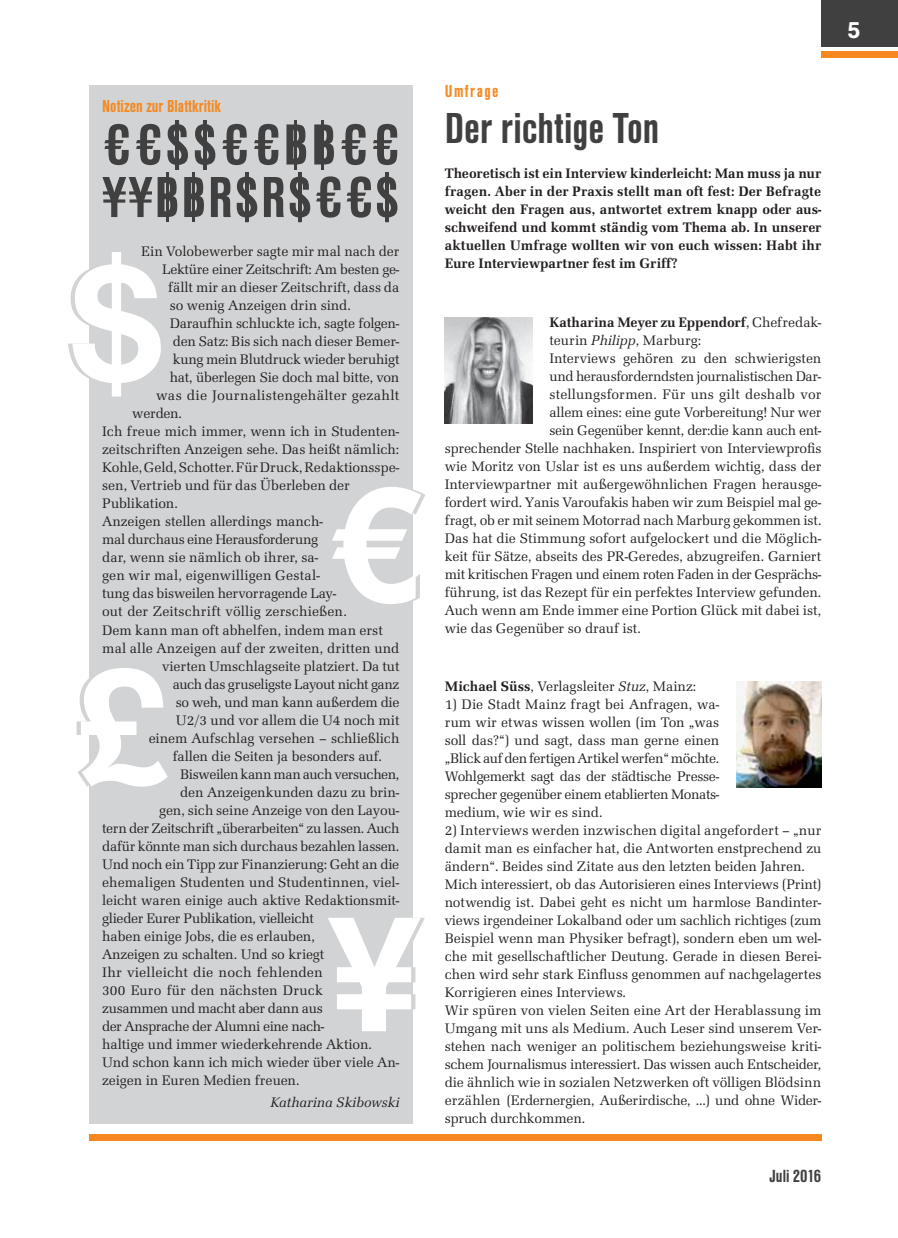
<style>
.page{position:relative;width:898px;height:1238px;background:#fff}
.page>*{position:absolute;margin:0;border:0;box-sizing:border-box;transform-origin:0 0}
.t1{font:700 condensed 60px/52.5px "Sans";color:#404041}
.t2{font:700 condensed 45px "Sans";color:#404041}
.t3{font:700 24px "Sans";color:#fff}
.t4{font:700 condensed 18.15px "Sans";color:#404041}
.t5{font:700 condensed 18px "Sans";color:#f6881f}
.t6{font:700 condensed 18px "Sans";letter-spacing:.08em;color:#f6881f}
.t7{font:14.25px/18px "Marseille";letter-spacing:-.01em;color:#231f20;text-align:justify}
.t8{font:700 14.25px/18px "Marseille";color:#231f20;text-align:justify}
.t9{font:14.25px "Marseille";letter-spacing:.015em;color:#231f20}
.t10{font:14.25px "Marseille";letter-spacing:.01em;color:#231f20}
.t11{font:14.25px "Marseille";letter-spacing:-.03em;color:#231f20}
.t12{font:14.25px "Marseille";letter-spacing:.02em;color:#231f20}
.t13{font:italic 14.25px "Marseille";color:#231f20}
.s1{font-weight:400}
.s2{font-style:italic}
.s3{font-weight:700}
</style>
<div class="page">
<div style="left:821px;top:0;width:76px;height:47px;background:#404041"></div>
<div style="left:821px;top:51px;width:76px;height:6px;background:#f6881f"></div>
<div style="left:89px;top:1134px;width:732px;height:6px;background:#f6881f"></div>
<div style="left:89px;top:85px;width:323px;height:1038px;background:#d1d3d4"></div>
<img style="left:444px;top:317px;width:88px;height:106px">
<img style="left:736px;top:681px;width:85px;height:106px">
<svg style="left:68px;top:252px;width:93px;height:144px"></svg>
<svg style="left:77px;top:668px;width:91px;height:118px"></svg>
<svg style="left:332px;top:487px;width:93px;height:117px"></svg>
<hr style="left:176px;top:120px;width:3px;height:50px;background:#404041">
<hr style="left:203px;top:120px;width:3px;height:50px;background:#404041">
<hr style="left:295px;top:120px;width:2px;height:50px;background:#404041">
<hr style="left:166px;top:173px;width:2px;height:49px;background:#404041">
<hr style="left:192px;top:173px;width:3px;height:49px;background:#404041">
<hr style="left:322px;top:120px;width:2px;height:50px;background:#404041">
<hr style="left:245px;top:173px;width:3px;height:49px;background:#404041">
<hr style="left:298px;top:173px;width:3px;height:49px;background:#404041">
<svg style="left:328px;top:917px;width:97px;height:114px"></svg>
<hr style="left:385px;top:173px;width:3px;height:49px;background:#404041">
<p class="t5" style="left:102px;top:99px;width:120px">Notizen zur Blattkritik</p>
<h1 class="t1" style="left:102px;top:124px;width:299px">€€$$€€BB€€ ¥¥BBR$R$€€$</h1>
<p class="t7" style="left:141px;top:244px;width:259px">Ein Volobewerber sagte mir mal nach der</p>
<p class="t7" style="left:162px;top:262px;width:239px">Lektüre einer Zeitschrift: Am besten ge-</p>
<p class="t7" style="left:168px;top:280px;width:232px">fällt mir an dieser Zeitschrift, dass da</p>
<p class="t7" style="left:170px;top:298px;width:182px">so wenig Anzeigen drin sind.</p>
<p class="t7" style="left:170px;top:316px;width:231px">Daraufhin schluckte ich, sagte folgen-</p>
<p class="t7" style="left:173px;top:334px;width:228px">den Satz: Bis sich nach dieser Bemer-</p>
<p class="t7" style="left:173px;top:352px;width:228px">kung mein Blutdruck wieder beruhigt</p>
<p class="t7" style="left:170px;top:370px;width:231px">hat, überlegen Sie doch mal bitte, von</p>
<p class="t12" style="left:156px;top:390px;width:244px">was die Journalistengehälter gezahlt</p>
<p class="t7" style="left:132px;top:406px;width:51px">werden.</p>
<p class="t7" style="left:102px;top:424px;width:298px">Ich freue mich immer, wenn ich in Studenten-</p>
<p class="t7" style="left:102px;top:442px;width:299px">zeitschriften Anzeigen sehe. Das heißt nämlich:</p>
<p class="t7" style="left:102px;top:460px;width:298px">Kohle, Geld, Schotter. Für Druck, Redaktionsspe-</p>
<p class="t7" style="left:102px;top:478px;width:249px">sen, Vertrieb und für das Überleben der</p>
<p class="t7" style="left:102px;top:496px;width:77px">Publikation.</p>
<p class="t7" style="left:102px;top:514px;width:222px">Anzeigen stellen allerdings manch-</p>
<p class="t7" style="left:102px;top:532px;width:218px">mal durchaus eine Herausforderung</p>
<p class="t7" style="left:102px;top:550px;width:217px">dar, wenn sie näm lich ob ihrer, sa-</p>
<p class="t9" style="left:102px;top:570px;width:219px">gen wir mal, eigenwil ligen Gestal-</p>
<p class="t7" style="left:102px;top:586px;width:235px">tung das bisweilen her vor ragende Lay-</p>
<p class="t9" style="left:102px;top:606px;width:246px">out der Zeitschrift völlig zerschießen.</p>
<p class="t10" style="left:102px;top:624px;width:282px">Dem kann man oft abhelfen, indem man erst</p>
<p class="t9" style="left:102px;top:642px;width:298px">mal alle Anzeigen auf der zweiten, dritten und</p>
<p class="t7" style="left:162px;top:658px;width:239px">vier ten Umschlagseite platziert. Da tut</p>
<p class="t7" style="left:173px;top:676px;width:228px">auch das gruseligste Layout nicht ganz</p>
<p class="t7" style="left:176px;top:694px;width:225px">so weh, und man kann außerdem die</p>
<p class="t7" style="left:176px;top:712px;width:225px">U2/3 und vor allem die U4 noch mit</p>
<p class="t7" style="left:149px;top:730px;width:252px">einem Aufschlag versehen – schließlich</p>
<p class="t7" style="left:173px;top:748px;width:211px">fallen die Seiten ja beson ders auf.</p>
<p class="t7" style="left:180px;top:766px;width:220px">Bisweilen kann man auch versuchen,</p>
<p class="t7" style="left:180px;top:784px;width:220px">den Anzeigenkunden dazu zu brin-</p>
<p class="t7" style="left:159px;top:802px;width:241px">gen, sich seine Anzeige von den Layou-</p>
<p class="t7" style="left:102px;top:820px;width:299px">tern der Zeitschrift „überarbeiten“ zu lassen. Auch</p>
<p class="t7" style="left:102px;top:838px;width:299px">dafür könnte man sich durchaus bezahlen lassen.</p>
<p class="t7" style="left:102px;top:856px;width:298px">Und noch ein Tipp zur Finanzierung: Geht an die</p>
<p class="t7" style="left:102px;top:874px;width:299px">ehemaligen Studenten und Studentinnen, viel-</p>
<p class="t7" style="left:102px;top:892px;width:298px">leicht waren einige auch aktive Re daktions mit-</p>
<p class="t11" style="left:102px;top:912px;width:213px">glieder Eurer Publikation, vielleicht</p>
<p class="t7" style="left:102px;top:928px;width:214px">haben einige Jobs, die es erlauben,</p>
<p class="t7" style="left:102px;top:946px;width:223px">Anzeigen zu schalten. Und so kriegt</p>
<p class="t10" style="left:102px;top:966px;width:222px">Ihr vielleicht die noch fehlenden</p>
<p class="t10" style="left:102px;top:984px;width:222px">300 Euro für den nächsten Druck</p>
<p class="t7" style="left:102px;top:1000px;width:222px">zusammen und macht aber dann aus</p>
<p class="t7" style="left:102px;top:1018px;width:224px">der Ansprache der Alumni eine nach-</p>
<p class="t7" style="left:102px;top:1036px;width:271px">haltige und immer wiederkehrende Aktion.</p>
<p class="t7" style="left:102px;top:1054px;width:298px">Und schon kann ich mich wieder über viele An-</p>
<p class="t7" style="left:102px;top:1072px;width:199px">zeigen in Euren Medien freuen.</p>
<p class="t13" style="left:270px;top:1096px;width:130px">Katharina Skibowski</p>
<p class="t6" style="left:444px;top:84px;width:55px">Umfrage</p>
<h2 class="t2" style="left:444px;top:111px;width:216px">Der richtige Ton</h2>
<p class="t8" style="left:444px;top:166px;width:378px">Theoretisch ist ein Interview kinderleicht: Man muss ja nur fragen. Aber in der Praxis stellt man oft fest: Der Befragte weicht den Fragen aus, antwortet extrem knapp oder aus&shy;schweifend und kommt ständig vom Thema ab. In unserer aktuellen Umfrage wollten wir von euch wissen: Habt ihr Eure Interviewpartner fest im Griff?</p>
<p class="t8" style="left:549px;top:314px;width:273px">Katharina Meyer zu Eppendorf<span class="s1">, Chefredak-</span></p>
<p class="t7" style="left:549px;top:332px;width:153px">teurin <span class="s2">Philipp</span>, Marburg:</p>
<p class="t7" style="left:549px;top:350px;width:273px">Interviews gehören zu den schwierigsten</p>
<p class="t7" style="left:549px;top:368px;width:273px">und herausforderndsten journalistischen Dar-</p>
<p class="t9" style="left:549px;top:388px;width:273px">stellungsformen. Für uns gilt deshalb vor</p>
<p class="t7" style="left:549px;top:404px;width:273px">allem eines: eine gute Vorbereitung! Nur wer</p>
<p class="t11" style="left:549px;top:424px;width:273px">sein Gegenüber kennt, der:die kann auch ent-</p>
<p class="t7" style="left:444px;top:440px;width:378px">sprechender Stelle nachhaken. Inspiriert von Interviewprofis</p>
<p class="t7" style="left:444px;top:458px;width:378px">wie Moritz von Uslar ist es uns außerdem wichtig, dass der</p>
<p class="t7" style="left:444px;top:476px;width:378px">Interviewpartner mit außergewöhnlichen Fragen herausge-</p>
<p class="t7" style="left:444px;top:494px;width:378px">fordert wird. Yanis Varoufakis haben wir zum Beispiel mal ge-</p>
<p class="t7" style="left:444px;top:512px;width:378px">fragt, ob er mit seinem Motorrad nach Marburg gekommen ist.</p>
<p class="t7" style="left:444px;top:530px;width:378px">Das hat die Stimmung sofort aufgelockert und die Möglich-</p>
<p class="t7" style="left:444px;top:548px;width:378px">keit für Sätze, abseits des PR-Geredes, abzugreifen. Garniert</p>
<p class="t7" style="left:444px;top:566px;width:378px">mit kritischen Fragen und einem roten Faden in der Gesprächs-</p>
<p class="t7" style="left:444px;top:584px;width:378px">führung, ist das Rezept für ein perfektes Interview gefunden.</p>
<p class="t7" style="left:444px;top:602px;width:378px">Auch wenn am Ende immer eine Portion Glück mit dabei ist,</p>
<p class="t7" style="left:444px;top:620px;width:198px">wie das Gegenüber so drauf ist.</p>
<p class="t7" style="left:444px;top:678px;width:253px"><span class="s3">Michael Süss</span>, Verlagsleiter <span class="s2">Stuz</span>, Mainz:</p>
<p class="t7" style="left:444px;top:696px;width:276px">1) Die Stadt Mainz fragt bei Anfragen, wa&shy;rum wir etwas wissen wollen (im Ton „was soll das?“) und sagt, dass man gerne einen „Blick auf den fertigen Artikel werfen“ möchte.<br>Wohlgemerkt sagt das der städtische Pres se&shy;sprecher gegenüber einem etablierten Monats&shy;medium, wie wir es sind.</p>
<p class="t7" style="left:444px;top:822px;width:378px;text-align:left">2) Interviews werden inzwischen digital angefordert – „nur damit man es einfacher hat, die Antworten enstprechend zu ändern“. Beides sind Zitate aus den letzten beiden Jahren.<br>Mich interessiert, ob das Autorisieren eines Interviews (Print) notwendig ist. Dabei geht es nicht um harmlose Bandinter&shy;views irgendeiner Lokalband oder um sachlich richtiges (zum Beispiel wenn man Physiker befragt), sondern eben um wel&shy;che mit gesellschaftlicher Deutung. Gerade in diesen Berei&shy;chen wird sehr stark Einfluss genommen auf nachge lagertes Korrigieren eines Interviews.<br>Wir spüren von vielen Seiten eine Art der Herablassung im Umgang mit uns als Medium. Auch Leser sind unserem Ver&shy;stehen nach weniger an politischem beziehungsweise kriti&shy;schem Journalismus interessiert. Das wissen auch Entscheider, die ähnlich wie in sozialen Netzwerken oft völligen Blöd sinn erzählen (Erdernergien, Außerirdische, ...) und ohne Wider&shy;spruch durch kommen.</p>
<p class="t4" style="left:769px;top:1169px;width:53px">Juli 2016</p>
<h3 class="t3" style="left:846px;top:22px;width:15px">5</h3>
</div>
